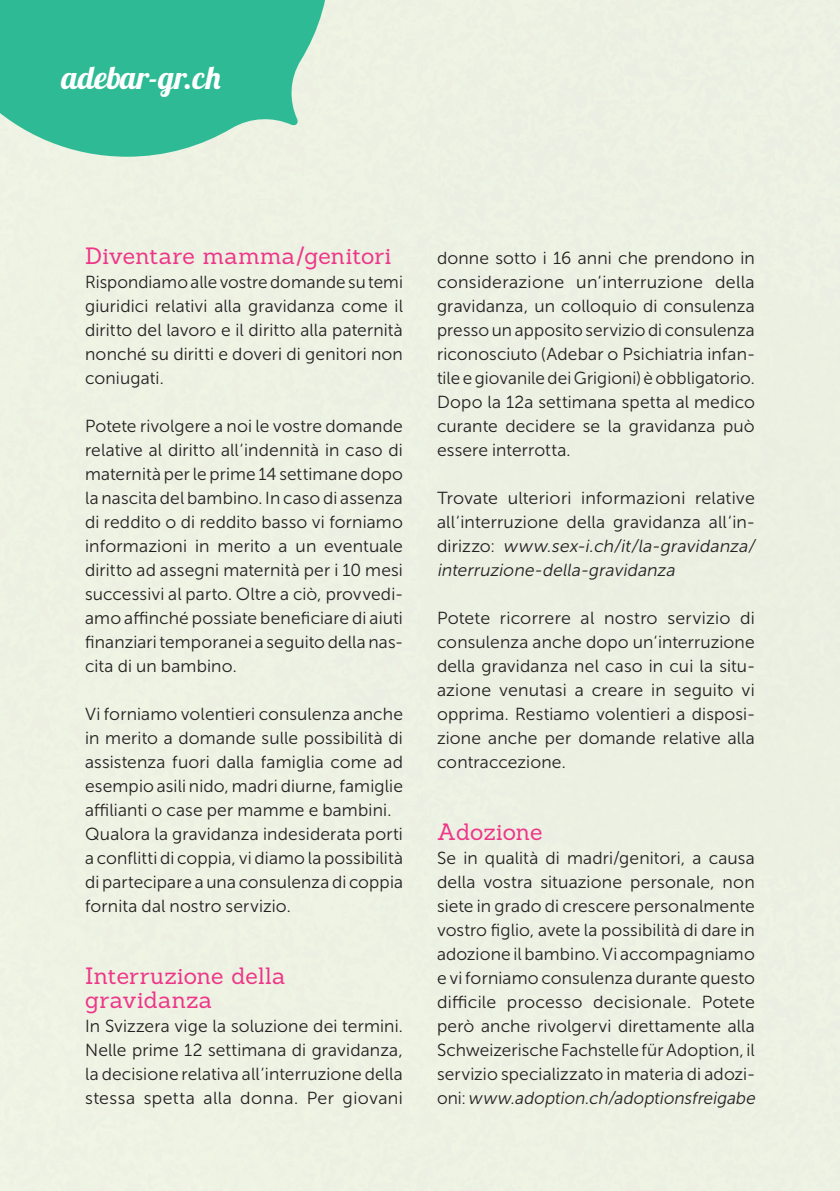
<style>
.page{position:relative;width:840px;height:1191px;background:#fff}
.page>*{position:absolute;margin:0;border:0;box-sizing:border-box;transform-origin:0 0}
.t1{font:32px "Lobster";letter-spacing:-.005em;color:#fff}
.t2{font:23px/24px "Sanchez";letter-spacing:.01em;color:#ee3689}
.t3{font:17.4px/24px "Museo Sans Cyrl 300";letter-spacing:.01em;color:#231f20;text-align:justify}
.s1{font-style:italic}
</style>
<div class="page">
<svg style="left:0;top:0;width:329px;height:157px;background:#4fc3a2"></svg>
<h1 class="t1" style="left:62px;top:57px;width:161px">adebar-gr.ch</h1>
<h2 class="t2" style="left:85px;top:244px;width:308px">Diventare mamma/genitori</h2>
<p class="t3" style="left:85px;top:270px;width:319px">Rispondiamo alle vostre domande su temi giuridici relativi alla gravidanza come il diritto del lavoro e il diritto alla paternità nonché su diritti e doveri di genitori non coniugati.</p>
<p class="t3" style="left:85px;top:414px;width:319px">Potete rivolgere a noi le vostre domande relative al diritto all‘indennità in caso di maternità per le prime 14 settimane dopo la nascita del bambino. In caso di assenza di reddito o di reddito basso vi forniamo informazioni in merito a un eventuale diritto ad assegni maternità per i 10 mesi successivi al parto. Oltre a ciò, provvedi&shy;amo affinché possiate beneficiare di aiuti finanziari temporanei a seguito della nas&shy;cita di un bambino.</p>
<p class="t3" style="left:85px;top:702px;width:319px;text-align:left">Vi forniamo volentieri consulenza anche in merito a domande sulle possibilità di assistenza fuori dalla famiglia come ad esempio asili nido, madri diurne, famiglie affilianti o case per mamme e bambini.<br>Qualora la gravidanza indesiderata porti a conflitti di coppia, vi diamo la possibilità di partecipare a una consulenza di coppia fornita dal nostro servizio.</p>
<h2 class="t2" style="left:85px;top:964px;width:202px">Interruzione della gravidanza</h2>
<p class="t3" style="left:85px;top:1014px;width:319px">In Svizzera vige la soluzione dei termini.<br>Nelle prime 12 settimana di gravidanza, la decisione relativa all‘interruzione della stessa spetta alla donna. Per giovani</p>
<p class="t3" style="left:437px;top:246px;width:319px">donne sotto i 16 anni che prendono in considerazione un‘interruzione della gravidanza, un colloquio di consulenza presso un apposito servizio di consulenza riconosciuto (Adebar o Psichiatria infan&shy;tile e giovanile dei Grigioni) è obbligatorio.<br>Dopo la 12a settimana spetta al medico curante decidere se la gravidanza può essere interrotta.</p>
<p class="t3" style="left:437px;top:486px;width:322px;text-align:left">Trovate ulteriori informazioni relative all‘interruzione della gravidanza all‘in&shy;d i r i z z o : <span class="s1">www.sex-i.ch/it/la-gravidanza/ interruzione-della-gravidanza</span></p>
<p class="t3" style="left:437px;top:606px;width:319px">Potete ricorrere al nostro servizio di consulenza anche dopo un‘interruzione della gravidanza nel caso in cui la situ&shy;azione venutasi a creare in seguito vi opprima. Restiamo volentieri a disposi&shy;zione anche per domande relative alla contraccezione.</p>
<h2 class="t2" style="left:437px;top:820px;width:107px">Adozione</h2>
<p class="t3" style="left:437px;top:846px;width:322px;text-align:left">Se in qualità di madri/genitori, a causa della vostra situazione personale, non siete in grado di crescere personalmente vostro figlio, avete la possibilità di dare in adozione il bambino. Vi accompagniamo e vi forniamo consulenza durante questo difficile processo decisionale. Potete però anche rivolgervi direttamente alla Schweizerische Fachstelle für Adoption, il servizio specializzato in materia di adozi&shy;o n i : <span class="s1">www.adoption.ch/adoptionsfreigabe</span></p>
</div>
